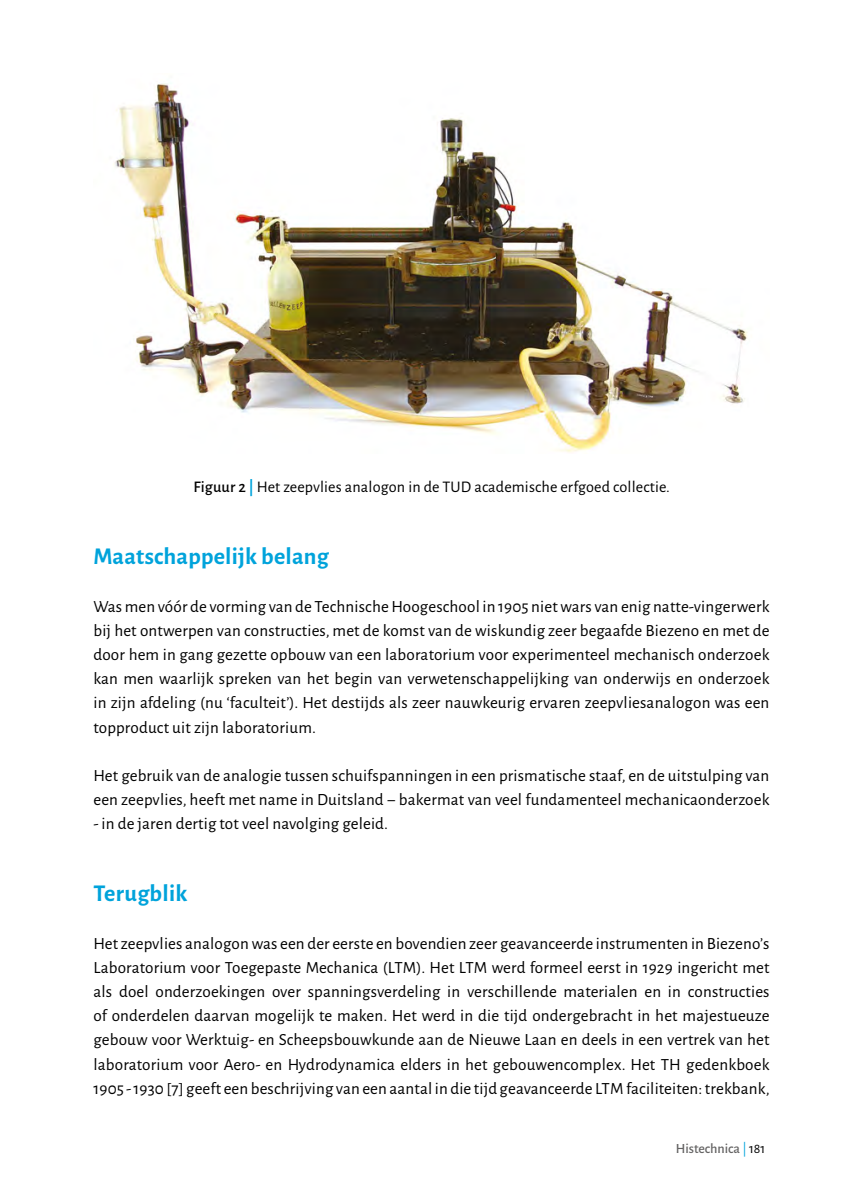
<style>
.page{position:relative;width:844px;height:1191px;background:#fff}
.page>*{position:absolute;margin:0;border:0;box-sizing:border-box;transform-origin:0 0}
.t1{font:700 24.15px "Alegreya Sans";letter-spacing:.01em;color:#00a3db}
.t2{font:17.15px/24px "Alegreya Sans";letter-spacing:.01em;color:#000;text-align:justify}
.t3{font:16.1px "Alegreya Sans";letter-spacing:.01em;color:#000}
.t4{font:500 14px "Alegreya Sans";color:#646363}
.s1{font-weight:500}
.s2{font-weight:700;color:#00a3db}
.s3{font-family:"Myriad Pro"}
.s4{font-weight:400;color:#00a3db}
.s5{font-weight:400;color:#000}
</style>
<div class="page">
<img style="left:113px;top:83px;width:635px;height:370px">
<p class="t3" style="left:193px;top:476px;width:477px"><span class="s1">Figuur 2</span> <span class="s2">|</span> Het zeepvlies analogon in de TUD academische erfgoed collectie.</p>
<h1 class="t1" style="left:93px;top:538px;width:237px">Maatschappelijk belang</h1>
<p class="t2" style="left:93px;top:594px;width:677px">Was men vóór de vorming van de Technische Hoogeschool in 1905 niet wars van enig natte-vingerwerk bij het ontwerpen van constructies, met de komst van de wiskundig zeer begaafde Biezeno en met de door hem in gang gezette opbouw van een laboratorium voor experimenteel mechanisch onderzoek kan men waarlijk spreken van het begin van verwetenschappelijking van onderwijs en onderzoek in zijn afdeling (nu ‘faculteit’). Het destijds als zeer nauwkeurig ervaren zeepvliesanalogon was een topproduct uit zijn laboratorium.</p>
<p class="t2" style="left:93px;top:762px;width:677px">Het gebruik van de analogie tussen schuifspanningen in een prismatische staaf, en de uitstulping van een zeepvlies, heeft met name in Duitsland <span class="s3">–</span> bakermat van veel fundamenteel mechanicaonderzoek</p>
<p class="t2" style="left:93px;top:810px;width:296px">- in de jaren dertig tot veel navolging geleid.</p>
<h1 class="t1" style="left:93px;top:875px;width:95px">Terugblik</h1>
<p class="t2" style="left:93px;top:931px;width:677px">Het zeepvlies analogon was een der eerste en bovendien zeer geavanceerde instrumenten in Biezeno’s Laboratorium voor Toegepaste Mechanica (LTM). Het LTM werd formeel eerst in 1929 ingericht met als doel onderzoekingen over spanningsverdeling in verschillende materialen en in constructies of onderdelen daarvan mogelijk te maken. Het werd in die tijd ondergebracht in het majestueuze gebouw voor Werktuig- en Scheepsbouwkunde aan de Nieuwe Laan en deels in een vertrek van het laboratorium voor Aero- en Hydrodynamica elders in het gebouwencomplex. Het TH gedenkboek 1905 - 1930 [7] geeft een beschrijving van een aantal in die tijd geavanceerde LTM faciliteiten: trekbank,</p>
<p class="t4" style="left:675px;top:1138px;width:91px">Histechnica <span class="s4">|</span> <span class="s5">181</span></p>
</div>
